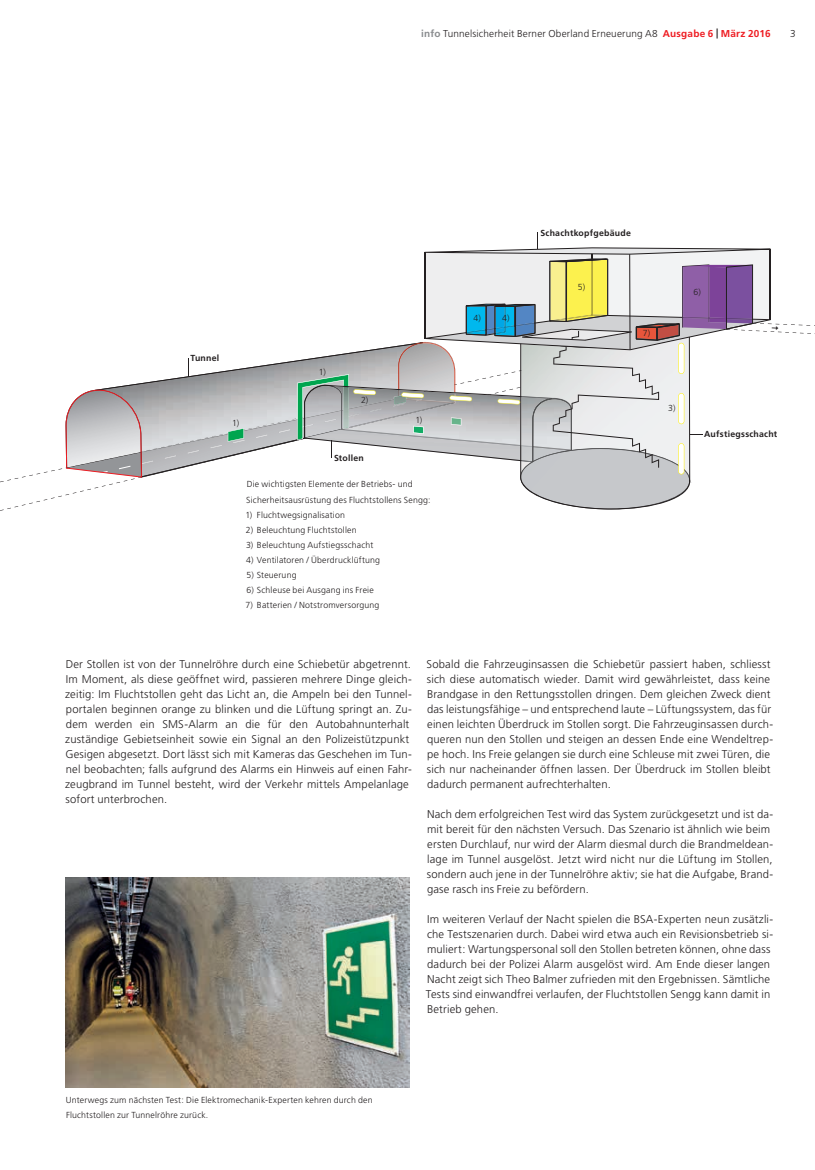
<style>
.page{position:relative;width:815px;height:1170px;background:#fff}
.page>*{position:absolute;margin:0;border:0;box-sizing:border-box;transform-origin:0 0}
.t1{font:300 11.25px/15px "Frutiger LT Std";letter-spacing:.015em;color:#231f20}
.t2{font:300 10px "Frutiger LT Std";letter-spacing:.02em;color:#231f20}
.t3{font:300 8.75px/15px "Frutiger LT Std";letter-spacing:.02em;color:#231f20}
.t4{font:700 8.75px "Frutiger LT Std";letter-spacing:.03em;color:#231f20}
.s1{font-weight:700;color:#8a8c8f}
.s2{font-weight:700;color:#ee1d23}
.s3{font-weight:700}
</style>
<div class="page">
<img style="left:66px;top:877px;width:343px;height:210px">
<svg style="left:66px;top:232px;width:749px;height:278px"></svg>
<p class="t2" style="left:421px;top:28px;width:351px"><span class="s1">info</span> Tunnelsicherheit Berner Oberland Erneuerung A8 <span class="s2">Ausgabe 6</span> <span class="s3">|</span> <span class="s2">März 2016</span></p>
<p class="t2" style="left:790px;top:28px;width:7px">3</p>
<p class="t4" style="left:190px;top:352px;width:30px">Tunnel</p>
<p class="t3" style="left:319px;top:364px;width:8px">1)</p>
<p class="t3" style="left:361px;top:392px;width:9px">2)</p>
<p class="t3" style="left:232px;top:415px;width:8px">1)</p>
<p class="t3" style="left:415px;top:412px;width:8px">1)</p>
<p class="t4" style="left:334px;top:452px;width:31px">Stollen</p>
<p class="t3" style="left:246px;top:477px;width:186px">Die wichtigsten Elemente der Betriebs- und<br>Sicherheitsausrüstung des Fluchtstollens Sengg:</p>
<p class="t3" style="left:245px;top:507px;width:101px">1) Fluchtwegsignalisation</p>
<p class="t3" style="left:246px;top:522px;width:112px">2) Beleuchtung Fluchtstollen</p>
<p class="t3" style="left:246px;top:537px;width:129px">3) Beleuchtung Aufstiegsschacht</p>
<p class="t3" style="left:246px;top:552px;width:136px">4) Ventilatoren / Überdrucklüftung</p>
<p class="t3" style="left:246px;top:567px;width:52px">5) Steuerung</p>
<p class="t3" style="left:247px;top:582px;width:129px">6) Schleuse bei Ausgang ins Freie</p>
<p class="t3" style="left:246px;top:597px;width:135px">7) Batterien / Notstromversorgung</p>
<p class="t3" style="left:473px;top:310px;width:9px">4)</p>
<p class="t3" style="left:502px;top:310px;width:9px">4)</p>
<p class="t4" style="left:540px;top:227px;width:92px">Schachtkopfgebäude</p>
<p class="t3" style="left:578px;top:279px;width:9px">5)</p>
<p class="t3" style="left:643px;top:326px;width:9px">7)</p>
<p class="t3" style="left:693px;top:285px;width:9px">6)</p>
<p class="t3" style="left:668px;top:401px;width:9px">3)</p>
<p class="t4" style="left:704px;top:429px;width:75px">Aufstiegsschacht</p>
<p class="t1" style="left:65px;top:656px;width:348px">Der Stollen ist von der Tunnelröhre durch eine Schiebetür abgetrennt.<br>Im Moment, als diese geöffnet wird, passieren mehrere Dinge gleich&shy;zeitig: Im Fluchtstollen geht das Licht an, die Ampeln bei den Tunnel&shy;portalen beginnen orange zu blinken und die Lüftung springt an. Zu&shy;dem werden ein SMS-Alarm an die für den Autobahnunterhalt zuständige Gebietseinheit sowie ein Signal an den Polizeistützpunkt Gesigen abgesetzt. Dort lässt sich mit Kameras das Geschehen im Tun&shy;nel beobachten; falls aufgrund des Alarms ein Hinweis auf einen Fahr&shy;zeugbrand im Tunnel besteht, wird der Verkehr mittels Ampelanlage sofort unterbrochen.</p>
<p class="t1" style="left:427px;top:656px;width:348px">Sobald die Fahrzeuginsassen die Schiebetür passiert haben, schliesst sich diese automatisch wieder. Damit wird gewährleistet, dass keine Brandgase in den Rettungsstollen dringen. Dem gleichen Zweck dient das leistungsfähige – und entsprechend laute – Lüftungssystem, das für einen leichten Überdruck im Stollen sorgt. Die Fahrzeuginsassen durch&shy;queren nun den Stollen und steigen an dessen Ende eine Wendeltrep&shy;pe hoch. Ins Freie gelangen sie durch eine Schleuse mit zwei Türen, die sich nur nacheinander öffnen lassen. Der Überdruck im Stollen bleibt dadurch permanent aufrechterhalten.</p>
<p class="t1" style="left:427px;top:806px;width:348px">Nach dem erfolgreichen Test wird das System zurückgesetzt und ist da&shy;mit bereit für den nächsten Versuch. Das Szenario ist ähnlich wie beim ersten Durchlauf, nur wird der Alarm diesmal durch die Brandmeldean&shy;lage im Tunnel ausgelöst. Jetzt wird nicht nur die Lüftung im Stollen, sondern auch jene in der Tunnelröhre aktiv; sie hat die Aufgabe, Brand&shy;gase rasch ins Freie zu befördern.</p>
<p class="t1" style="left:426px;top:911px;width:349px">Im weiteren Verlauf der Nacht spielen die BSA-Experten neun zusätzli&shy;che Testszenarien durch. Dabei wird etwa auch ein Revisionsbetrieb si&shy;muliert: Wartungspersonal soll den Stollen betreten können, ohne dass dadurch bei der Polizei Alarm ausgelöst wird. Am Ende dieser langen Nacht zeigt sich Theo Balmer zufrieden mit den Ergebnissen. Sämtliche Tests sind einwandfrei verlaufen, der Fluchtstollen Sengg kann damit in Betrieb gehen.</p>
<p class="t3" style="left:66px;top:1092px;width:308px">Unterwegs zum nächsten Test: Die Elektromechanik-Experten kehren durch den<br>Fluchtstollen zur Tunnelröhre zurück.</p>
</div>
